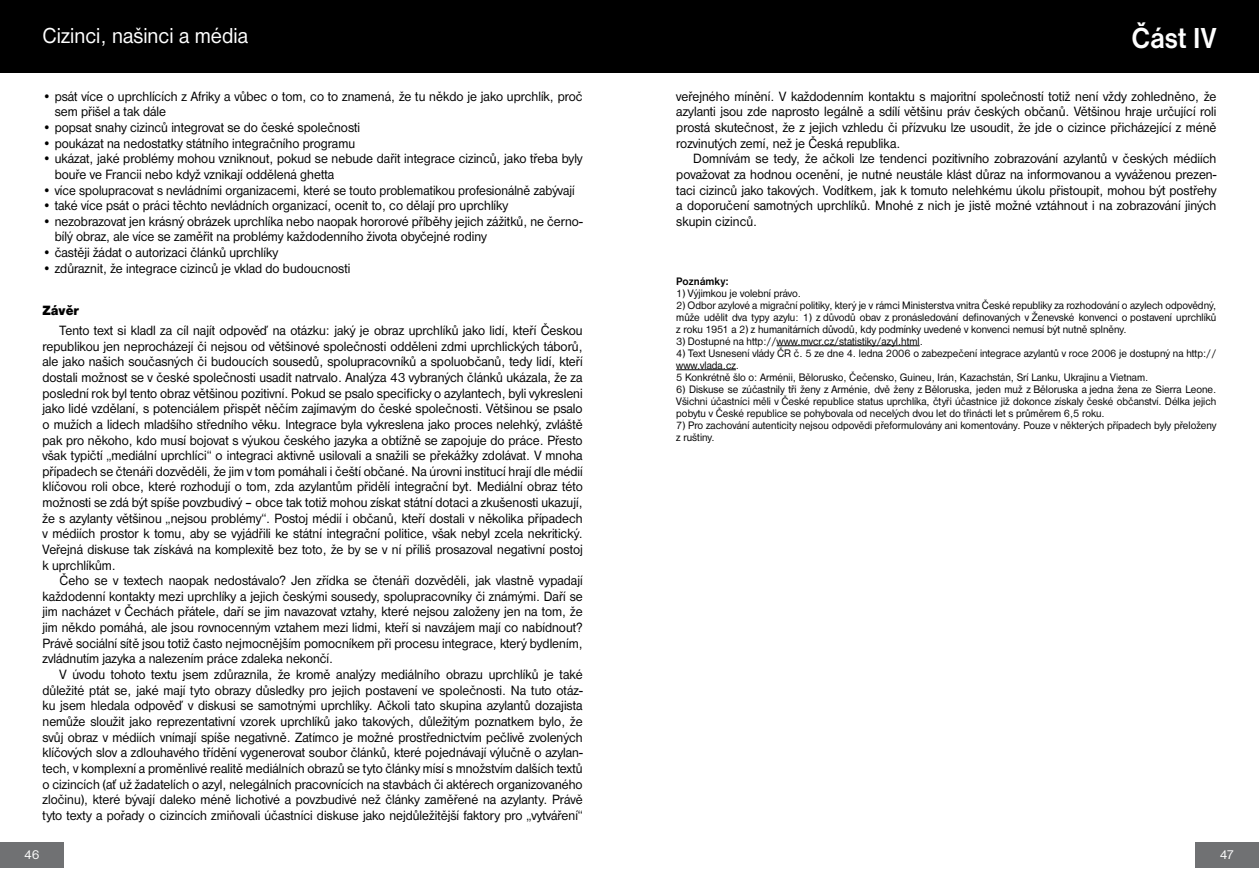
<style>
.page{position:relative;width:1259px;height:893px;background:#fff}
.page>*{position:absolute;margin:0;border:0;box-sizing:border-box;transform-origin:0 0}
.t1{font:700 30px "Nimbus Sans DOT";color:#fff;scale:.9 1}
.t2{font:22.5px "Nimbus Sans DOT";color:#fff;scale:.95 1}
.t3{font:13.95px/15.6px "Nimbus Sans DOT";color:#000;text-align:justify;scale:.95 1}
.t4{font:13.95px "Nimbus Sans DOT Blac";color:#000;scale:.95 1}
.t5{font:13.5px "Nimbus Sans DOT";color:#fff}
.t6{font:11.25px/12px "Nimbus Sans DOT";color:#000;text-align:justify;scale:.95 1}
.t7{font:700 11.25px "Nimbus Sans DOT";color:#000;scale:.95 1}
</style>
<div class="page">
<div style="left:0;top:0;width:629px;height:72px;background:#000"></div>
<div style="left:0;top:842px;width:64px;height:25px;background:#707173"></div>
<div style="left:1195px;top:842px;width:64px;height:25px;background:#707173"></div>
<div style="left:629px;top:0;width:630px;height:72px;background:#000"></div>
<hr style="left:776px;top:345px;width:143px;height:1px;background:#000">
<hr style="left:676px;top:369px;width:60px;height:1px;background:#000">
<h2 class="t2" style="left:43px;top:23px;width:218px">Cizinci, našinci a média</h2>
<p class="t3" style="left:55px;top:88px;width:557px;text-indent:-12px">• psát více o uprchlících z Afriky a vůbec o tom, co to znamená, že tu někdo je jako uprchlík, proč sem přišel a tak dále</p>
<p class="t3" style="left:43px;top:120px;width:336px">• popsat snahy cizinců integrovat se do české společnosti</p>
<p class="t3" style="left:43px;top:135px;width:330px">• poukázat na nedostatky státního integračního programu</p>
<p class="t3" style="left:55px;top:151px;width:557px;text-indent:-12px">• ukázat, jaké problémy mohou vzniknout, pokud se nebude dařit integrace cizinců, jako třeba byly bouře ve Francii nebo když vznikají oddělená ghetta</p>
<p class="t3" style="left:43px;top:182px;width:562px">• více spolupracovat s nevládními organizacemi, které se touto problematikou profesionálně zabývají</p>
<p class="t3" style="left:43px;top:198px;width:492px">• také více psát o práci těchto nevládních organizací, ocenit to, co dělají pro uprchlíky</p>
<p class="t3" style="left:55px;top:213px;width:557px;text-indent:-12px">• nezobrazovat jen krásný obrázek uprchlíka nebo naopak hororové příběhy jejich zážitků, ne černo&shy;bílý obraz, ale více se zaměřit na problémy každodenního života obyčejné rodiny</p>
<p class="t3" style="left:43px;top:245px;width:249px">• častěji žádat o autorizaci článků uprchlíky</p>
<p class="t3" style="left:43px;top:260px;width:326px">• zdůraznit, že integrace cizinců je vklad do budoucnosti</p>
<p class="t4" style="left:43px;top:302px;width:40px">Závěr</p>
<p class="t3" style="left:43px;top:323px;width:570px;text-indent:17px">Tento text si kladl za cíl najít odpověď na otázku: jaký je obraz uprchlíků jako lidí, kteří Českou republikou jen neprocházejí či nejsou od většinové společnosti odděleni zdmi uprchlických táborů, ale jako našich současných či budoucích sousedů, spolupracovníků a spoluobčanů, tedy lidí, kteří dostali možnost se v české společnosti usadit natrvalo. Analýza 43 vybraných článků ukázala, že za poslední rok byl tento obraz většinou pozitivní. Pokud se psalo specificky o azylantech, byli vykresleni jako lidé vzdělaní, s potenciálem přispět něčím zajímavým do české společnosti. Většinou se psalo o mužích a lidech mladšího středního věku. Integrace byla vykreslena jako proces nelehký, zvláště pak pro někoho, kdo musí bojovat s výukou českého jazyka a obtížně se zapojuje do práce. Přesto však typičtí „mediální uprchlíci“ o integraci aktivně usilovali a snažili se překážky zdolávat. V mnoha případech se čtenáři dozvěděli, že jim v tom pomáhali i čeští občané. Na úrovni institucí hrají dle médií klíčovou roli obce, které rozhodují o tom, zda azylantům přidělí integrační byt. Mediální obraz této možnosti se zdá být spíše povzbudivý – obce tak totiž mohou získat státní dotaci a zkušenosti ukazují, že s azylanty většinou „nejsou problémy“. Postoj médií i občanů, kteří dostali v několika případech v médiích prostor k tomu, aby se vyjádřili ke státní integrační politice, však nebyl zcela nekritický.<br>Veřejná diskuse tak získává na komplexitě bez toto, že by se v ní příliš prosazoval negativní postoj k uprchlíkům.</p>
<p class="t3" style="left:43px;top:573px;width:570px;text-indent:17px">Čeho se v textech naopak nedostávalo? Jen zřídka se čtenáři dozvěděli, jak vlastně vypadají každodenní kontakty mezi uprchlíky a jejich českými sousedy, spolupracovníky či známými. Daří se jim nacházet v Čechách přátele, daří se jim navazovat vztahy, které nejsou založeny jen na tom, že jim někdo pomáhá, ale jsou rovnocenným vztahem mezi lidmi, kteří si navzájem mají co nabídnout?<br>Právě sociální sítě jsou totiž často nejmocnějším pomocníkem při procesu integrace, který bydlením, zvládnutím jazyka a nalezením práce zdaleka nekončí.</p>
<p class="t3" style="left:43px;top:667px;width:570px;text-indent:17px">V úvodu tohoto textu jsem zdůraznila, že kromě analýzy mediálního obrazu uprchlíků je také důležité ptát se, jaké mají tyto obrazy důsledky pro jejich postavení ve společnosti. Na tuto otáz&shy;ku jsem hledala odpověď v diskusi se samotnými uprchlíky. Ačkoli tato skupina azylantů dozajista nemůže sloužit jako reprezentativní vzorek uprchlíků jako takových, důležitým poznatkem bylo, že svůj obraz v médiích vnímají spíše negativně. Zatímco je možné prostřednictvím pečlivě zvolených klíčových slov a zdlouhavého třídění vygenerovat soubor článků, které pojednávají výlučně o azylan&shy;tech, v komplexní a proměnlivé realitě mediálních obrazů se tyto články mísí s množstvím dalších textů o cizincích (ať už žadatelích o azyl, nelegálních pracovnících na stavbách či aktérech organizovaného zločinu), které bývají daleko méně lichotivé a povzbudivé než články zaměřené na azylanty. Právě tyto texty a pořady o cizincích zmiňovali účastníci diskuse jako nejdůležitější faktory pro „vytváření“</p>
<h1 class="t1" style="left:1131px;top:21px;width:96px">Část IV</h1>
<p class="t3" style="left:676px;top:88px;width:570px">veřejného mínění. V každodenním kontaktu s majoritní společností totiž není vždy zohledněno, že azylanti jsou zde naprosto legálně a sdílí většinu práv českých občanů. Většinou hraje určující roli prostá skutečnost, že z jejich vzhledu či přízvuku lze usoudit, že jde o cizince přicházející z méně rozvinutých zemí, než je Česká republika.</p>
<p class="t3" style="left:676px;top:151px;width:570px;text-indent:17px">Domnívám se tedy, že ačkoli lze tendenci pozitivního zobrazování azylantů v českých médiích považovat za hodnou ocenění, je nutné neustále klást důraz na informovanou a vyváženou prezen&shy;taci cizinců jako takových. Vodítkem, jak k tomuto nelehkému úkolu přistoupit, mohou být postřehy a doporučení samotných uprchlíků. Mnohé z nich je jistě možné vztáhnout i na zobrazování jiných skupin cizinců.</p>
<p class="t7" style="left:676px;top:275px;width:57px">Poznámky:</p>
<p class="t6" style="left:676px;top:287px;width:133px">1) Výjimkou je volební právo.</p>
<p class="t6" style="left:676px;top:299px;width:570px">2) Odbor azylové a migrační politiky, který je v rámci Ministerstva vnitra České republiky za rozhodování o azylech odpovědný, může udělit dva typy azylu: 1) z důvodů obav z pronásledování definovaných v Ženevské konvenci o postavení uprchlíků z roku 1951 a 2) z humanitárních důvodů, kdy podmínky uvedené v konvenci nemusí být nutně splněny.</p>
<p class="t6" style="left:676px;top:335px;width:261px">3) Dostupné na http://www.mvcr.cz/statistiky/azyl.html.</p>
<p class="t6" style="left:676px;top:347px;width:570px;text-align:left">4) Text Usnesení vlády ČR č. 5 ze dne 4. ledna 2006 o zabezpečení integrace azylantů v roce 2006 je dostupný na http:// www.vlada.cz.<br>5 Konkrétně šlo o: Arménii, Bělorusko, Čečensko, Guineu, Irán, Kazachstán, Srí Lanku, Ukrajinu a Vietnam.</p>
<p class="t6" style="left:676px;top:383px;width:570px">6) Diskuse se zúčastnily tři ženy z Arménie, dvě ženy z Běloruska, jeden muž z Běloruska a jedna žena ze Sierra Leone.<br>Všichni účastníci měli v České republice status uprchlíka, čtyři účastnice již dokonce získaly české občanství. Délka jejich pobytu v České republice se pohybovala od necelých dvou let do třinácti let s průměrem 6,5 roku.</p>
<p class="t6" style="left:676px;top:419px;width:570px">7) Pro zachování autenticity nejsou odpovědi přeformulovány ani komentovány. Pouze v některých případech byly přeloženy z ruštiny.</p>
<p class="t5" style="left:24px;top:847px;width:17px">46</p>
<p class="t5" style="left:1219px;top:847px;width:16px">47</p>
</div>
